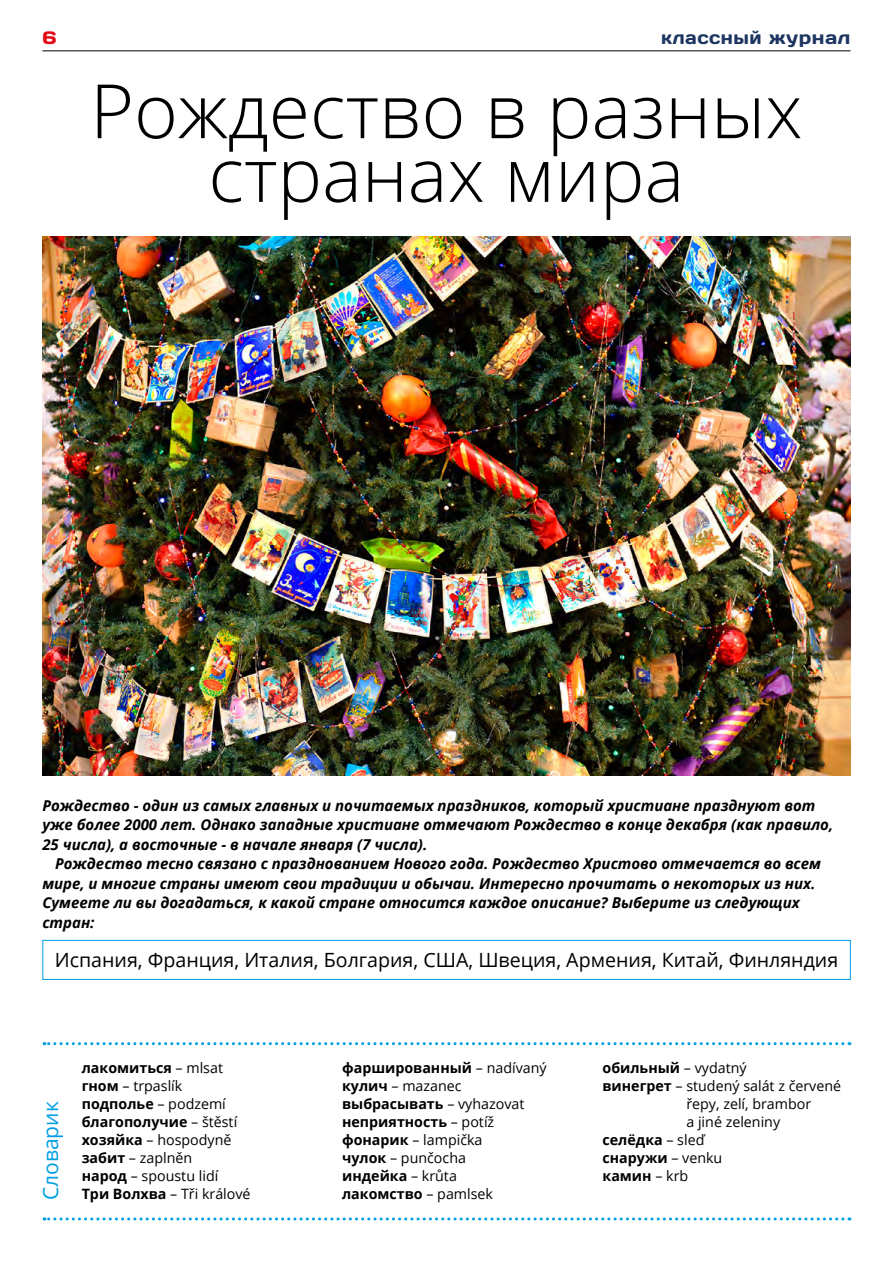
<style>
.page{position:relative;width:893px;height:1263px;background:#fff}
.page>*{position:absolute;margin:0;border:0;box-sizing:border-box;transform-origin:0 0}
.t1{font:300 75px/63.8px "Open Sans";color:#000;text-align:center}
.t2{font:21px "Open Sans";color:#009fe3}
.t3{font:19.65px "Open Sans";color:#000}
.t4{font:18px "Days";letter-spacing:.03em;color:#1d3661}
.t5{font:18px "Days";color:#e30613;scale:1.05 1}
.t6{font:italic 700 15px/19.5px "Open Sans";color:#000}
.t7{font:14.25px/18px "Open Sans";color:#000}
.t8{font:700 14.25px/18px "Open Sans";color:#000}
.s1{font-weight:700}
.s2{font-weight:400}
</style>
<div class="page">
<hr style="left:43px;top:51px;width:807px;height:1px;background:#000">
<svg style="left:44px;top:1217px;width:799px;height:3px"></svg>
<svg style="left:44px;top:1042px;width:799px;height:3px"></svg>
<img style="left:42px;top:236px;width:808px;height:540px">
<div style="left:43px;top:940px;width:807px;height:40px;border:1px solid #009fe3"></div>
<p class="t5" style="left:43px;top:27px;width:15px">6</p>
<p class="t4" style="left:661px;top:27px;width:191px">классный журнал</p>
<h1 class="t1" style="left:90px;top:77px;width:714px">Рождество в разных странах мира</h1>
<p class="t6" style="left:42px;top:795px;width:792px">Рождество - один из самых главных и почитаемых праздников, который христиане празднуют вот уже более 2000 лет. Однако западные христиане отмечают Рождество в конце декабря (как правило,<br>25 числа), а восточные - в начале января (7 числа).</p>
<p class="t6" style="left:42px;top:854px;width:780px;text-indent:13px">Рождество тесно связано с празднованием Нового года. Рождество Христово отмечается во всем мире, и многие страны имеют свои традиции и обычаи. Интересно прочитать о некоторых из них.<br>Сумеете ли вы догадаться, к какой стране относится каждое описание? Выберите из следующих стран:</p>
<h3 class="t3" style="left:55px;top:947px;width:785px">Испания, Франция, Италия, Болгария, США, Швеция, Армения, Китай, Финляндия</h3>
<h2 class="t2" style="left:36px;top:1200px;width:100px;rotate:-90deg">Словарик</h2>
<p class="t7" style="left:82px;top:1059px;width:170px"><span class="s1">лакомиться</span> – mlsat <span class="s1">гном</span> – trpaslík <span class="s1">подполье</span> – podzemí <span class="s1">благополучие</span> – štěstí <span class="s1">хозяйка</span> – hospodyně <span class="s1">забит</span> – zaplněn<br><span class="s1">народ</span> – spoustu lidí<br><span class="s1">Три Волхва</span> – Tři králové</p>
<p class="t8" style="left:342px;top:1059px;width:206px">фаршированный <span class="s2">– nadívaný </span>кулич <span class="s2">– mazanec </span>выбрасывать <span class="s2">– vyhazovat </span>неприятность <span class="s2">– potíž </span>фонарик <span class="s2">– lampička<br></span>чулок <span class="s2">– punčocha<br></span>индейка <span class="s2">– krůta<br></span>лакомство <span class="s2">– pamlsek</span></p>
<p class="t8" style="left:602px;top:1059px;width:146px">обильный <span class="s2">– vydatný</span></p>
<p class="t7" style="left:602px;top:1077px;width:240px"><span class="s1">винегрет</span> – studený salát z červené</p>
<p class="t7" style="left:686px;top:1095px;width:126px">řepy, zelí, brambor</p>
<p class="t7" style="left:686px;top:1113px;width:95px">a jiné zeleniny</p>
<p class="t8" style="left:602px;top:1131px;width:103px">селëдка <span class="s2">– sleď</span></p>
<p class="t8" style="left:602px;top:1149px;width:121px">снаружи <span class="s2">– venku</span></p>
<p class="t8" style="left:602px;top:1167px;width:87px">камин <span class="s2">– krb</span></p>
</div>
